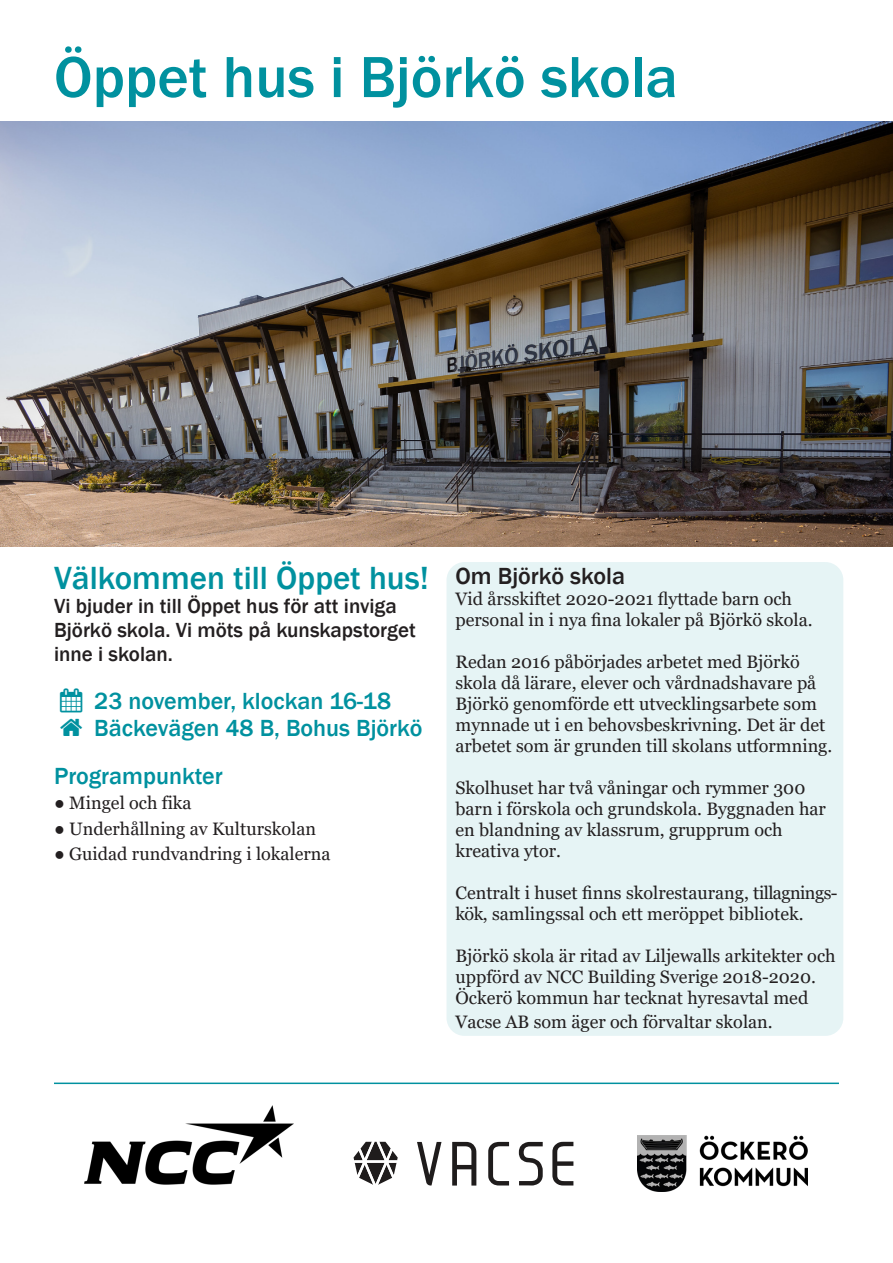
<style>
.page{position:relative;width:893px;height:1263px;background:#fff}
.page>*{position:absolute;margin:0;border:0;box-sizing:border-box;transform-origin:0 0}
.t1{font:500 60px "Franklin Gothic";color:#00919f}
.t2{font:500 33px "Franklin Gothic";color:#00919f}
.t3{font:500 24px "Franklin Gothic";color:#00919f}
.t4{font:500 24px "Franklin Gothic";color:#231f20}
.t5{font:500 21px/24px "Franklin Gothic";color:#231f20}
.t6{font:18px/21px "Georgia";color:#231f20}
</style>
<div class="page">
<div style="left:446px;top:562px;width:397px;height:474px;background:#e6f4f5;border-radius:18px"></div>
<img style="left:0;top:121px;width:893px;height:425px">
<hr style="left:54px;top:1082px;width:785px;height:2px;background:#00919f">
<img style="left:54px;top:1082px;width:274px;height:103px">
<svg style="left:552px;top:1142px;width:21px;height:43px"></svg>
<svg style="left:519px;top:1142px;width:24px;height:43px"></svg>
<svg style="left:488px;top:1142px;width:21px;height:43px"></svg>
<svg style="left:452px;top:1142px;width:24px;height:43px"></svg>
<svg style="left:417px;top:1142px;width:24px;height:43px"></svg>
<svg style="left:354px;top:1142px;width:44px;height:43px"></svg>
<img style="left:638px;top:1135px;width:170px;height:56px">
<p class="t1" style="left:54px;top:40px;width:625px">Öppet hus i Björkö skola</p>
<p class="t2" style="left:54px;top:557px;width:376px">Välkommen till Öppet hus!</p>
<p class="t5" style="left:54px;top:594px;width:363px">Vi bjuder in till Öppet hus för att inviga<br>Björkö skola. Vi möts på kunskapstorget inne i skolan.</p>
<p class="t3" style="left:60px;top:686px;width:333px">▲ 23 november, klockan 16-18</p>
<p class="t3" style="left:94px;top:713px;width:330px">Bäckevägen 48 B, Bohus Björkö</p>
<p class="t3" style="left:54px;top:761px;width:170px">Programpunkter</p>
<p class="t6" style="left:54px;top:793px;width:139px">● Mingel och fika</p>
<p class="t6" style="left:54px;top:818px;width:264px">● Underhållning av Kulturskolan</p>
<p class="t6" style="left:54px;top:844px;width:278px">● Guidad rundvandring i lokalerna</p>
<p class="t4" style="left:455px;top:561px;width:171px">Om Björkö skola</p>
<p class="t6" style="left:455px;top:588px;width:338px">Vid årsskiftet 2020-2021 flyttade barn och</p>
<p class="t6" style="left:455px;top:609px;width:359px">personal in i nya fina lokaler på Björkö skola.</p>
<p class="t6" style="left:455px;top:651px;width:378px">Redan 2016 påbörjades arbetet med Björkö skola då lärare, elever och vårdnadshavare på Björkö genomförde ett utvecklingsarbete som mynnade ut i en behovsbeskrivning. Det är det arbetet som är grunden till skolans utformning.</p>
<p class="t6" style="left:455px;top:777px;width:372px">Skolhuset har två våningar och rymmer 300 barn i förskola och grundskola. Byggnaden har en blandning av klassrum, grupprum och kreativa ytor.</p>
<p class="t6" style="left:455px;top:882px;width:384px">Centralt i huset finns skolrestaurang, tillagnings&shy;kök, samlingssal och ett meröppet bibliotek.</p>
<p class="t6" style="left:455px;top:945px;width:382px">Björkö skola är ritad av Liljewalls arkitekter och uppförd av NCC Building Sverige 2018-2020.<br>Öckerö kommun har tecknat hyresavtal med</p>
<p class="t6" style="left:455px;top:1011px;width:319px">Vacse AB som äger och förvaltar skolan.</p>
</div>
